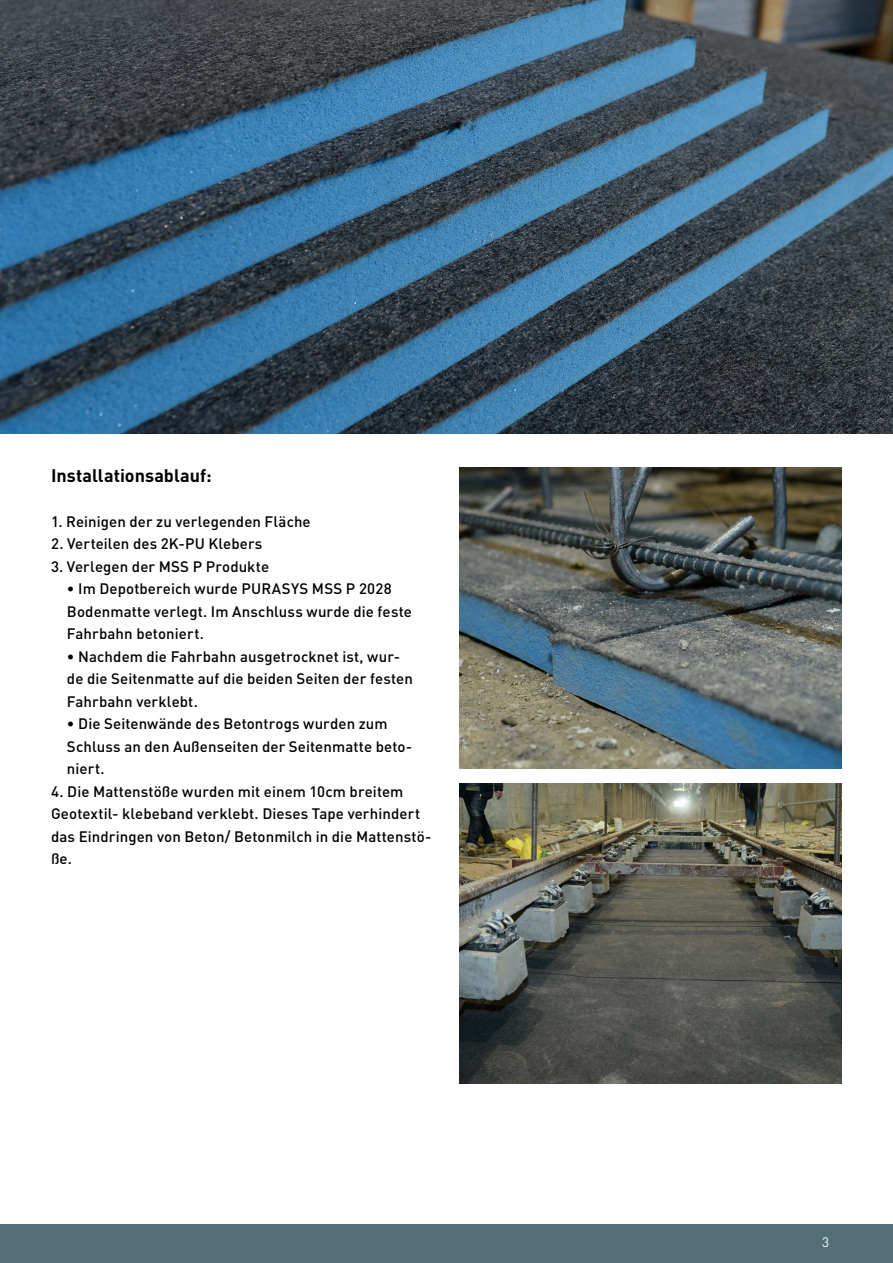
<style>
.page{position:relative;width:893px;height:1263px;background:#fff}
.page>*{position:absolute;margin:0;border:0;box-sizing:border-box;transform-origin:0 0}
.t1{font:700 18px "DIN Pro";color:#000}
.t2{font:500 15px/22.5px "DIN Pro";letter-spacing:.005em;color:#000}
.t3{font:13.5px "DIN Pro";color:#fff}
</style>
<div class="page">
<img style="left:0;top:0;width:893px;height:434px">
<div style="left:0;top:1225px;width:893px;height:38px;background:#536e77"></div>
<img style="left:459px;top:468px;width:383px;height:300px">
<img style="left:459px;top:783px;width:383px;height:301px">
<p class="t1" style="left:51px;top:463px;width:162px">Installationsablauf:</p>
<p class="t2" style="left:51px;top:509px;width:261px">1. Reinigen der zu verlegenden Fläche</p>
<p class="t2" style="left:51px;top:532px;width:213px">2. Verteilen des 2K-PU Klebers</p>
<p class="t2" style="left:51px;top:554px;width:220px">3. Verlegen der MSS P Produkte</p>
<p class="t2" style="left:67px;top:577px;width:346px">• Im Depotbereich wurde PURASYS MSS P 2028<br>Bodenmatte verlegt. Im Anschluss wurde die feste<br>Fahrbahn betoniert.</p>
<p class="t2" style="left:67px;top:644px;width:347px">• Nachdem die Fahrbahn ausgetrocknet ist, wur&shy;de die Seitenmatte auf die beiden Seiten der festen<br>Fahrbahn verklebt.</p>
<p class="t2" style="left:67px;top:712px;width:347px">• Die Seitenwände des Betontrogs wurden zum<br>Schluss an den Außenseiten der Seitenmatte beto&shy;niert.</p>
<p class="t2" style="left:51px;top:779px;width:382px">4. Die Mattenstöße wurden mit einem 10cm breitem Geotextil- klebeband verklebt. Dieses Tape verhindert das Eindringen von Beton/ Betonmilch in die Mattenstö&shy;ße.</p>
<p class="t3" style="left:822px;top:1233px;width:9px">3</p>
</div>
